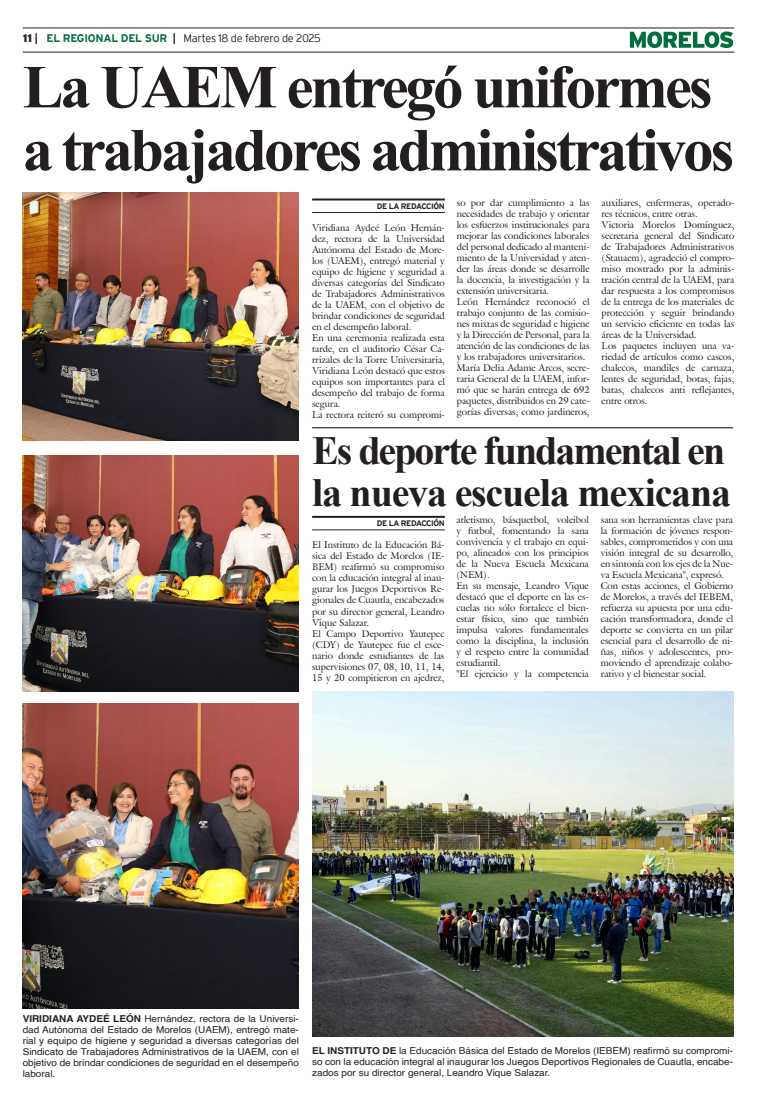
<style>
.page{position:relative;width:757px;height:1106px;background:#fff}
.page>*{position:absolute;margin:0;border:0;box-sizing:border-box;transform-origin:0 0}
.Cabeza_01{font:700 61px "Times New Roman";letter-spacing:-.05em;color:#231f20}
.Cabeza_03{font:700 40px "Times New Roman";letter-spacing:-.04em;color:#231f20}
.t1{font:300 11px "Interstate";letter-spacing:-.025em;color:#231f20}
.t2{font:9.5px/11px "Galliard IT Cby BT";color:#231f20;text-align:justify}
.Pie_de_foto{font:9.5px/11px "Helvetica";color:#231f20;text-align:justify;scale:1.05 1}
.t3{font:700 8px "Interstate";letter-spacing:-.05em;color:#231f20}
.s1{font-weight:900}
.s2{font-weight:700}
.s3{font-weight:700;color:#006f3c}
</style>
<div class="page">
<hr style="left:23px;top:28px;width:711px;height:1px;background:#231f20">
<hr style="left:23px;top:52px;width:711px;height:1px;background:#231f20">
<svg style="left:630px;top:31px;width:103px;height:17px"></svg>
<hr style="left:312px;top:198px;width:133px;height:2px;background:#231f20">
<hr style="left:312px;top:212px;width:133px;height:1px;background:#231f20">
<hr style="left:312px;top:516px;width:133px;height:2px;background:#231f20">
<hr style="left:312px;top:529px;width:133px;height:1px;background:#231f20">
<hr style="left:312px;top:427px;width:421px;height:1px;background:#000">
<img style="left:23px;top:192px;width:276px;height:249px">
<img style="left:23px;top:455px;width:276px;height:236px">
<img style="left:23px;top:703px;width:276px;height:305px">
<img style="left:312px;top:691px;width:421px;height:345px">
<p class="t1" style="left:23px;top:32px;width:299px"><span class="s1">11</span> <span class="s2">|</span> <span class="s3">EL REGIONAL DEL SUR</span> <span class="s2">|</span> Martes 18 de febrero de 2025</p>
<p class="Cabeza_01" style="left:23px;top:43px;width:691px">La UAEM entregó uniformes</p>
<p class="Cabeza_01" style="left:23px;top:106px;width:713px">a trabajadores administrativos</p>
<p class="t3" style="left:377px;top:202px;width:69px">DE LA REDACCIÓN</p>
<p class="t2" style="left:601px;top:197px;width:134px">auxiliares, enfermeras, operado&shy;res técnicos, entre otras.</p>
<p class="t2" style="left:601px;top:219px;width:134px">Victoria Morelos Domínguez, secretaria general del Sindicato de Trabajadores Administrativos (Stauaem), agradeció el compro&shy;miso mostrado por la adminis&shy;tración central de la UAEM, para dar respuesta a los compromisos de la entrega de los materiales de protección y seguir brindando un servicio eficiente en todas las áreas de la Universidad.</p>
<p class="t2" style="left:601px;top:340px;width:134px">Los paquetes incluyen una va&shy;riedad de artículos como cascos, chalecos, mandiles de carnaza, lentes de seguridad, botas, fajas, batas, chalecos anti reflejantes, entre otros.</p>
<p class="t2" style="left:457px;top:197px;width:134px">so por dar cumplimiento a las necesidades de trabajo y orientar los esfuerzos institucionales para mejorar las condiciones laborales del personal dedicado al manteni&shy;miento de la Universidad y aten&shy;der las áreas donde se desarrolle la docencia, la investigación y la extensión universitaria.</p>
<p class="t2" style="left:457px;top:296px;width:134px">León Hernández reconoció el trabajo conjunto de las comisio&shy;nes mixtas de seguridad e higiene y la Dirección de Personal, para la atención de las condiciones de las y los trabajadores universitarios.</p>
<p class="t2" style="left:457px;top:362px;width:134px">María Delia Adame Arcos, secre&shy;taria General de la UAEM, infor&shy;mó que se harán entrega de 692 paquetes, distribuidos en 29 cate&shy;gorías diversas, como jardineros,</p>
<p class="t2" style="left:312px;top:222px;width:134px">Viridiana Aydeé León Hernán&shy;dez, rectora de la Universidad Autónoma del Estado de More&shy;los (UAEM), entregó material y equipo de higiene y seguridad a diversas categorías del Sindicato de Trabajadores Administrativos de la UAEM, con el objetivo de brindar condiciones de seguridad en el desempeño laboral.</p>
<p class="t2" style="left:312px;top:332px;width:134px">En una ceremonia realizada esta tarde, en el auditorio César Ca&shy;rrizales de la Torre Universitaria, Viridiana León destacó que estos equipos son importantes para el desempeño del trabajo de forma segura.</p>
<p class="t2" style="left:312px;top:409px;width:134px">La rectora reiteró su compromi-</p>
<p class="Cabeza_03" style="left:312px;top:421px;width:415px">Es deporte fundamental en</p>
<p class="Cabeza_03" style="left:312px;top:463px;width:420px">la nueva escuela mexicana</p>
<p class="t3" style="left:377px;top:519px;width:69px">DE LA REDACCIÓN</p>
<p class="t2" style="left:456px;top:514px;width:134px">atletismo, básquetbol, voleibol y futbol, fomentando la sana convivencia y el trabajo en equi&shy;po, alineados con los principios de la Nueva Escuela Mexicana (NEM).</p>
<p class="t2" style="left:456px;top:580px;width:134px">En su mensaje, Leandro Vique destacó que el deporte en las es&shy;cuelas no sólo fortalece el bien&shy;estar físico, sino que también impulsa valores fundamentales como la disciplina, la inclusión y el respeto entre la comunidad estudiantil.</p>
<p class="t2" style="left:456px;top:668px;width:134px">"El ejercicio y la competencia</p>
<p class="t2" style="left:601px;top:514px;width:134px">sana son herramientas clave para la formación de jóvenes respon&shy;sables, comprometidos y con una visión integral de su desarrollo, en sintonía con los ejes de la Nue&shy;va Escuela Mexicana", expresó.</p>
<p class="t2" style="left:601px;top:580px;width:134px">Con estas acciones, el Gobierno de Morelos, a través del IEBEM, refuerza su apuesta por una edu&shy;cación transformadora, donde el deporte se convierta en un pilar esencial para el desarrollo de ni&shy;ñas, niños y adolescentes, pro&shy;moviendo el aprendizaje colabo&shy;rativo y el bienestar social.</p>
<p class="t2" style="left:312px;top:539px;width:134px">El Instituto de la Educación Bá&shy;sica del Estado de Morelos (IE-BEM) reafirmó su compromiso con la educación integral al inau&shy;gurar los Juegos Deportivos Re&shy;gionales de Cuautla, encabezados por su director general, Leandro Vique Salazar.</p>
<p class="t2" style="left:312px;top:627px;width:134px">El Campo Deportivo Yautepec (CDY) de Yautepec fue el esce&shy;nario donde estudiantes de las supervisiones 07, 08, 10, 11, 14, 15 y 20 compitieron en ajedrez,</p>
<p class="Pie_de_foto" style="left:23px;top:1013px;width:265px"><span class="s2">VIRIDIANA AYDEÉ LEÓN</span> Hernández, rectora de la Universi&shy;dad Autónoma del Estado de Morelos (UAEM), entregó mate&shy;rial y equipo de higiene y seguridad a diversas categorías del Sindicato de Trabajadores Administrativos de la UAEM, con el objetivo de brindar condiciones de seguridad en el desempeño laboral.</p>
<p class="Pie_de_foto" style="left:312px;top:1045px;width:402px"><span class="s2">EL INSTITUTO DE</span> la Educación Básica del Estado de Morelos (IEBEM) reafirmó su compromi&shy;so con la educación integral al inaugurar los Juegos Deportivos Regionales de Cuautla, encabe&shy;zados por su director general, Leandro Vique Salazar.</p>
</div>
